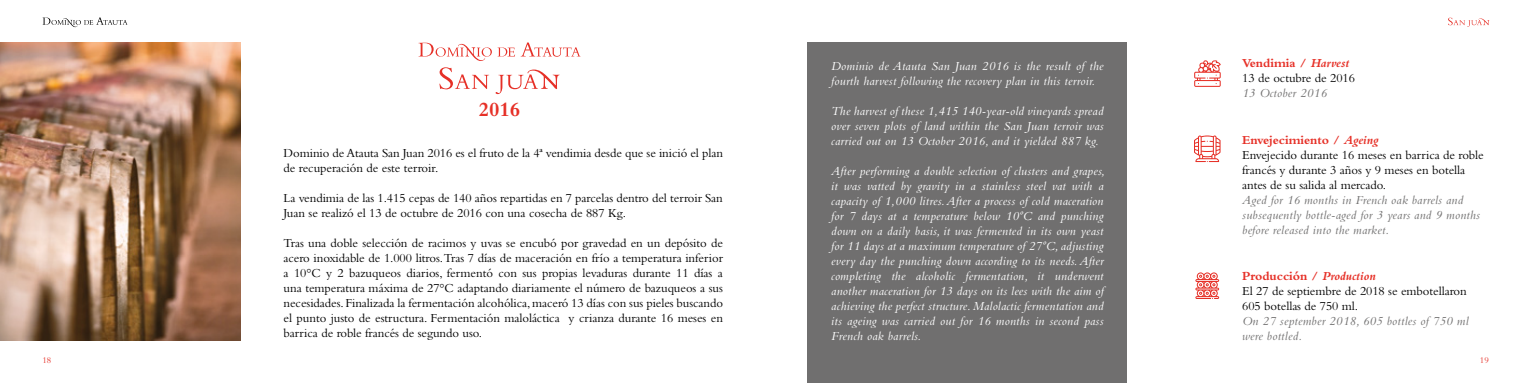
<style>
.page{position:relative;width:1531px;height:383px;background:#fff}
.page>*{position:absolute;margin:0;border:0;box-sizing:border-box;transform-origin:0 0}
.t1{font:700 21px "Bembo Std";color:#e63027}
.t2{font:12.75px/15px "Bembo Std";letter-spacing:-.005em;color:#000}
.t3{font:italic 12.75px/15px "Bembo Std";letter-spacing:.02em;color:#fff;text-align:justify}
.t4{font:italic 12.75px/15px "Bembo Std";letter-spacing:.02em;color:#706f6f}
.t5{font:9px "Bembo Std";color:#e63027}
.s1{font-weight:700;color:#e63027}
.s2{font-weight:700;font-style:italic;color:#e63027}
</style>
<div class="page">
<svg style="left:43px;top:17px;width:85px;height:10px"></svg>
<svg style="left:1448px;top:18px;width:41px;height:9px"></svg>
<div style="left:808px;top:43px;width:319px;height:340px;background:#706f6f"></div>
<svg style="left:439px;top:67px;width:121px;height:27px"></svg>
<svg style="left:419px;top:43px;width:96px;height:18px"></svg>
<svg style="left:521px;top:43px;width:60px;height:14px"></svg>
<svg style="left:1194px;top:135px;width:26px;height:27px"></svg>
<svg style="left:1195px;top:272px;width:24px;height:27px"></svg>
<img style="left:0;top:43px;width:241px;height:297px">
<svg style="left:1194px;top:60px;width:27px;height:27px"></svg>
<h1 class="t1" style="left:479px;top:97px;width:43px">2016</h1>
<p class="t2" style="left:284px;top:145px;width:441px">Dominio de Atauta San Juan 2016 es el fruto de la 4ª vendimia desde que se inició el plan de recuperación de este terroir.</p>
<p class="t2" style="left:284px;top:190px;width:441px">La vendimia de las 1.415 cepas de 140 años repartidas en 7 parcelas dentro del terroir San<br>Juan se realizó el 13 de octubre de 2016 con una cosecha de 887 Kg.</p>
<p class="t2" style="left:284px;top:235px;width:441px;text-align:justify">Tras una doble selección de racimos y uvas se encubó por gravedad en un depósito de acero inoxidable de 1.000 litros. Tras 7 días de maceración en frío a temperatura inferior a 10°C y 2 bazuqueos diarios, fermentó con sus propias levaduras durante 11 días a una temperatura máxima de 27°C adaptando diariamente el número de bazuqueos a sus necesidades. Finalizada la fermentación alcohólica, maceró 13 días con sus pieles buscando el punto justo de estructura. Fermentación maloláctica y crianza durante 16 meses en barrica de roble francés de segundo uso.</p>
<p class="t3" style="left:831px;top:58px;width:274px">Dominio de Atauta San Juan 2016 is the result of the fourth harvest following the recovery plan in this terroir.</p>
<p class="t3" style="left:831px;top:103px;width:274px">The harvest of these 1,415 140-year-old vineyards spread over seven plots of land within the San Juan terroir was carried out on 13 October 2016, and it yielded 887 kg.</p>
<p class="t3" style="left:831px;top:163px;width:275px">After performing a double selection of clusters and grapes, it was vatted by gravity in a stainless steel vat with a capacity of 1,000 litres. After a process of cold maceration for 7 days at a temperature below 10ºC and punching down on a daily basis, it was fermented in its own yeast for 11 days at a maximum temperature of 27ºC, adjusting every day the punching down according to its needs. After completing the alcoholic fermentation, it underwent another maceration for 13 days on its lees with the aim of achieving the perfect structure. Malolactic fermentation and its ageing was carried out for 16 months in second pass French oak barrels.</p>
<p class="t2" style="left:1242px;top:55px;width:114px"><span class="s1">Vendimia /</span> <span class="s2">Harvest<br></span>13 de octubre de 2016</p>
<p class="t4" style="left:1242px;top:85px;width:86px">13 October 2016</p>
<p class="t2" style="left:1242px;top:132px;width:243px"><span class="s1">Envejecimiento /</span> <span class="s2">Ageing<br></span>Envejecido durante 16 meses en barrica de roble francés y durante 3 años y 9 meses en botella antes de su salida al mercado.</p>
<p class="t4" style="left:1242px;top:192px;width:239px">Aged for 16 months in French oak barrels and subsequently bottle-aged for 3 years and 9 months before released into the market.</p>
<p class="t2" style="left:1242px;top:268px;width:226px"><span class="s1">Producción /</span> <span class="s2">Production<br></span>El 27 de septiembre de 2018 se embotellaron<br>605 botellas de 750 ml.</p>
<p class="t4" style="left:1242px;top:313px;width:228px">On 27 september 2018, 605 bottles of 750 ml were bottled.</p>
<p class="t5" style="left:43px;top:355px;width:10px">18</p>
<p class="t5" style="left:1480px;top:355px;width:10px">19</p>
</div>
